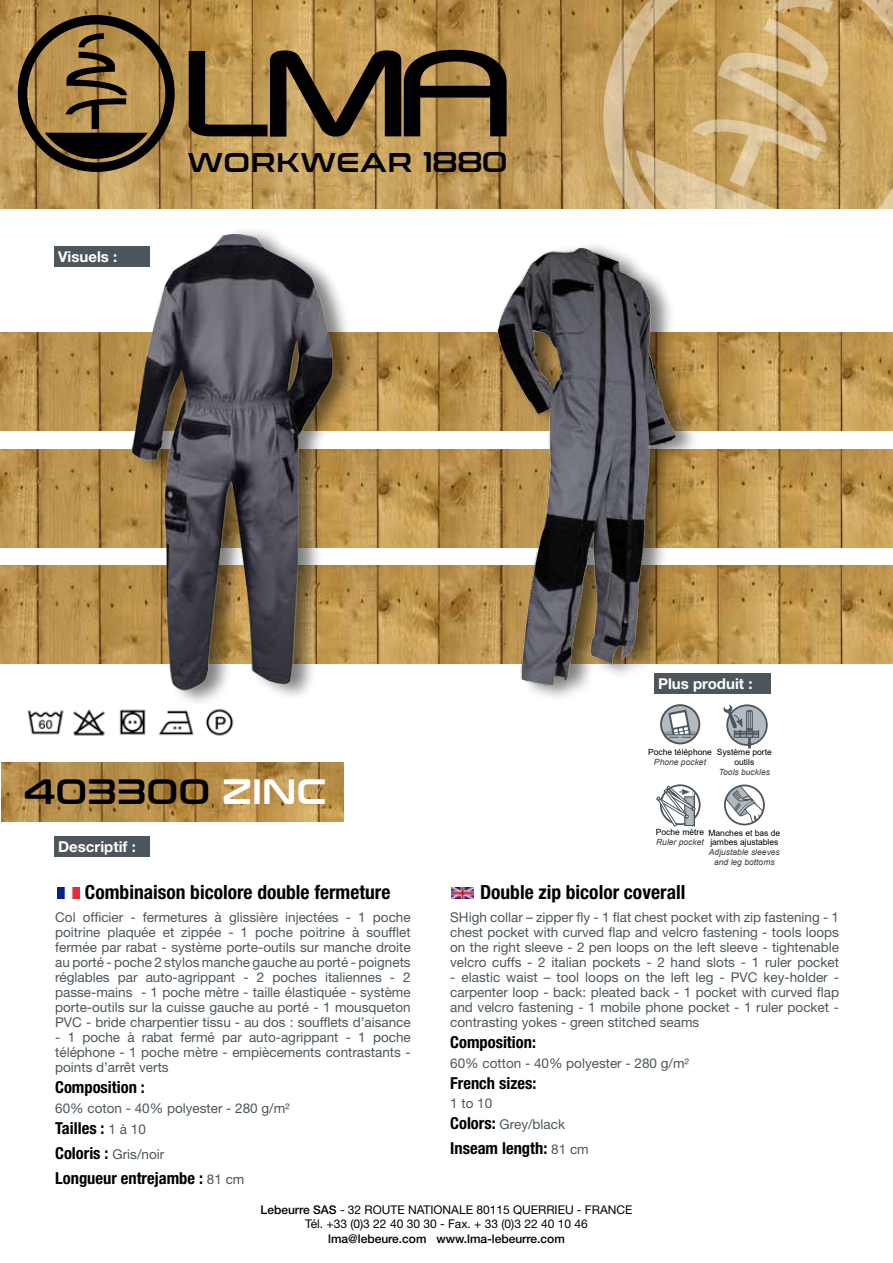
<style>
.page{position:relative;width:893px;height:1263px;background:#fff}
.page>*{position:absolute;margin:0;border:0;box-sizing:border-box;transform-origin:0 0}
.t1{font:35.1px "Conthrax Sb";color:#000}
.t2{font:27px "Conthrax Sb";letter-spacing:.04em;color:#000}
.t3{font:700 condensed 19.5px "Helvetica Neue LT Std";color:#000}
.t4{font:700 condensed 16.5px "Helvetica Neue LT Std";color:#000}
.t5{font:700 15px "Helvetica Neue LT Std";color:#fff}
.t6{font:13.5px/15px "Helvetica Neue LT Std";color:#4c565c;text-align:justify}
.t7{font:12px/14.4px "Helvetica Neue LT Std";color:#000;text-align:center}
.t8{font:500 12px "Helvetica Neue LT Std";color:#000}
.t9{font:8.55px/9.9px "Arial";color:#000;text-align:center}
.t10{font:italic 8.55px/9.9px "Arial";color:#3c3c3b;text-align:center}
.s1{font-size:28.5px}
.s2{color:#fff}
.s3{font-weight:400;font-stretch:normal;font-size:13.5px;color:#4c565c}
.s4{font-weight:700;font-stretch:condensed;font-size:16.5px;color:#000}
.s5{font-weight:500}
</style>
<div class="page">
<img style="left:0;top:333px;width:893px;height:98px">
<img style="left:0;top:449px;width:893px;height:98px">
<img style="left:0;top:566px;width:893px;height:97px">
<img style="left:1px;top:762px;width:343px;height:59px">
<div style="left:54px;top:836px;width:95px;height:21px;background:#4c565c"></div>
<div style="left:54px;top:246px;width:95px;height:21px;background:#4c565c"></div>
<div style="left:654px;top:673px;width:116px;height:21px;background:#4c565c"></div>
<div style="left:132px;top:226px;width:226px;height:481px;background:#000;opacity:.5"></div>
<img style="left:126px;top:234px;width:214px;height:460px">
<div style="left:660px;top:784px;width:41px;height:40px;border:2px solid #4c565c;border-radius:50%"></div>
<svg style="left:656px;top:786px;width:40px;height:41px"></svg>
<svg style="left:661px;top:705px;width:38px;height:38px"></svg>
<svg style="left:661px;top:710px;width:38px;height:33px"></svg>
<div style="left:660px;top:704px;width:40px;height:40px;border:2px solid #4c565c;border-radius:50%"></div>
<svg style="left:723px;top:704px;width:45px;height:45px"></svg>
<svg style="left:725px;top:787px;width:39px;height:38px"></svg>
<div style="left:724px;top:784px;width:41px;height:41px;border:2px solid #4c565c;border-radius:50%"></div>
<div style="left:498px;top:240px;width:203px;height:463px;background:#000;opacity:.5"></div>
<img style="left:474px;top:240px;width:215px;height:454px">
<img style="left:57px;top:887px;width:23px;height:12px">
<img style="left:451px;top:887px;width:23px;height:11px">
<img style="left:0;top:0;width:581px;height:209px">
<svg style="left:18px;top:15px;width:157px;height:157px;background:#7e6437"></svg>
<svg style="left:189px;top:50px;width:318px;height:87px;background:#6d5730"></svg>
<svg style="left:581px;top:0;width:312px;height:305px"></svg>
<svg style="left:636px;top:0;width:199px;height:261px"></svg>
<img style="left:27px;top:704px;width:214px;height:32px">
<p class="t5" style="left:58px;top:247px;width:61px">Visuels :</p>
<h2 class="t2" style="left:188px;top:142px;width:322px">WORKWEAR <span class="s1">1880</span></h2>
<h1 class="t1" style="left:24px;top:765px;width:304px">403300 <span class="s2">ZINC</span></h1>
<p class="t5" style="left:58px;top:837px;width:79px">Descriptif :</p>
<p class="t5" style="left:658px;top:674px;width:96px">Plus produit :</p>
<p class="t9" style="left:648px;top:747px;width:65px">Poche téléphone</p>
<p class="t10" style="left:654px;top:757px;width:54px">Phone pocket</p>
<p class="t9" style="left:717px;top:747px;width:56px">Système porte outils</p>
<p class="t10" style="left:719px;top:767px;width:53px">Tools buckles</p>
<p class="t9" style="left:656px;top:827px;width:50px">Poche mètre</p>
<p class="t10" style="left:656px;top:837px;width:49px">Ruler pocket</p>
<p class="t9" style="left:708px;top:827px;width:73px;text-align:left">Manches et bas de jambes ajustables</p>
<p class="t10" style="left:709px;top:847px;width:72px">Adjustable sleeves and leg bottoms</p>
<h3 class="t3" style="left:85px;top:880px;width:307px">Combinaison bicolore double fermeture</h3>
<p class="t6" style="left:55px;top:910px;width:357px">Col officier - fermetures à glissière injectées - 1 poche poitrine plaquée et zippée - 1 poche poitrine à soufflet fermée par rabat - système porte-outils sur manche droite au porté - poche 2 stylos manche gauche au porté - poignets réglables par auto-agrippant - 2 poches italiennes - 2 passe-mains - 1 poche mètre - taille élastiquée - système porte-outils sur la cuisse gauche au porté - 1 mousqueton PVC - bride charpentier tissu - au dos : soufflets d’aisance</p>
<p class="t6" style="left:55px;top:1030px;width:357px">- 1 poche à rabat fermé par auto-agrippant - 1 poche téléphone - 1 poche mètre - empiècements contrastants - points d’arrêt verts</p>
<p class="t4" style="left:55px;top:1077px;width:91px">Composition :</p>
<p class="t6" style="left:55px;top:1100px;width:236px">60% coton - 40% polyester - 280 g/m²</p>
<p class="t4" style="left:55px;top:1118px;width:92px">Tailles : <span class="s3">1 à 10</span></p>
<p class="t6" style="left:55px;top:1146px;width:111px"><span class="s4">Coloris :</span> Gris/noir</p>
<p class="t4" style="left:55px;top:1168px;width:191px">Longueur entrejambe : <span class="s3">81 cm</span></p>
<h3 class="t3" style="left:480px;top:880px;width:207px">Double zip bicolor coverall</h3>
<p class="t6" style="left:450px;top:910px;width:390px">SHigh collar – zipper fly - 1 flat chest pocket with zip fastening - 1 chest pocket with curved flap and velcro fastening - tools loops on the right sleeve - 2 pen loops on the left sleeve - tightenable velcro cuffs - 2 italian pockets - 2 hand slots - 1 ruler pocket</p>
<p class="t6" style="left:450px;top:970px;width:390px">- elastic waist – tool loops on the left leg - PVC key-holder - carpenter loop - back: pleated back - 1 pocket with curved flap and velcro fastening - 1 mobile phone pocket - 1 ruler pocket - contrasting yokes - green stitched seams</p>
<p class="t4" style="left:450px;top:1032px;width:87px">Composition:</p>
<p class="t6" style="left:450px;top:1055px;width:240px">60% cotton - 40% polyester - 280 g/m²</p>
<p class="t4" style="left:450px;top:1073px;width:88px">French sizes:</p>
<p class="t6" style="left:450px;top:1092px;width:116px;line-height:21px">1 to 10<br><span class="s4">Colors:</span> Grey/black</p>
<p class="t4" style="left:450px;top:1138px;width:140px">Inseam length: <span class="s3">81 cm</span></p>
<p class="t7" style="left:260px;top:1202px;width:373px"><span class="s5">Lebeurre SAS</span> - 32 ROUTE NATIONALE 80115 QUERRIEU - FRANCE<br>Tél. +33 (0)3 22 40 30 30 - Fax. + 33 (0)3 22 40 10 46</p>
<p class="t8" style="left:328px;top:1231px;width:238px">lma@lebeure.com www.lma-lebeurre.com</p>
</div>
